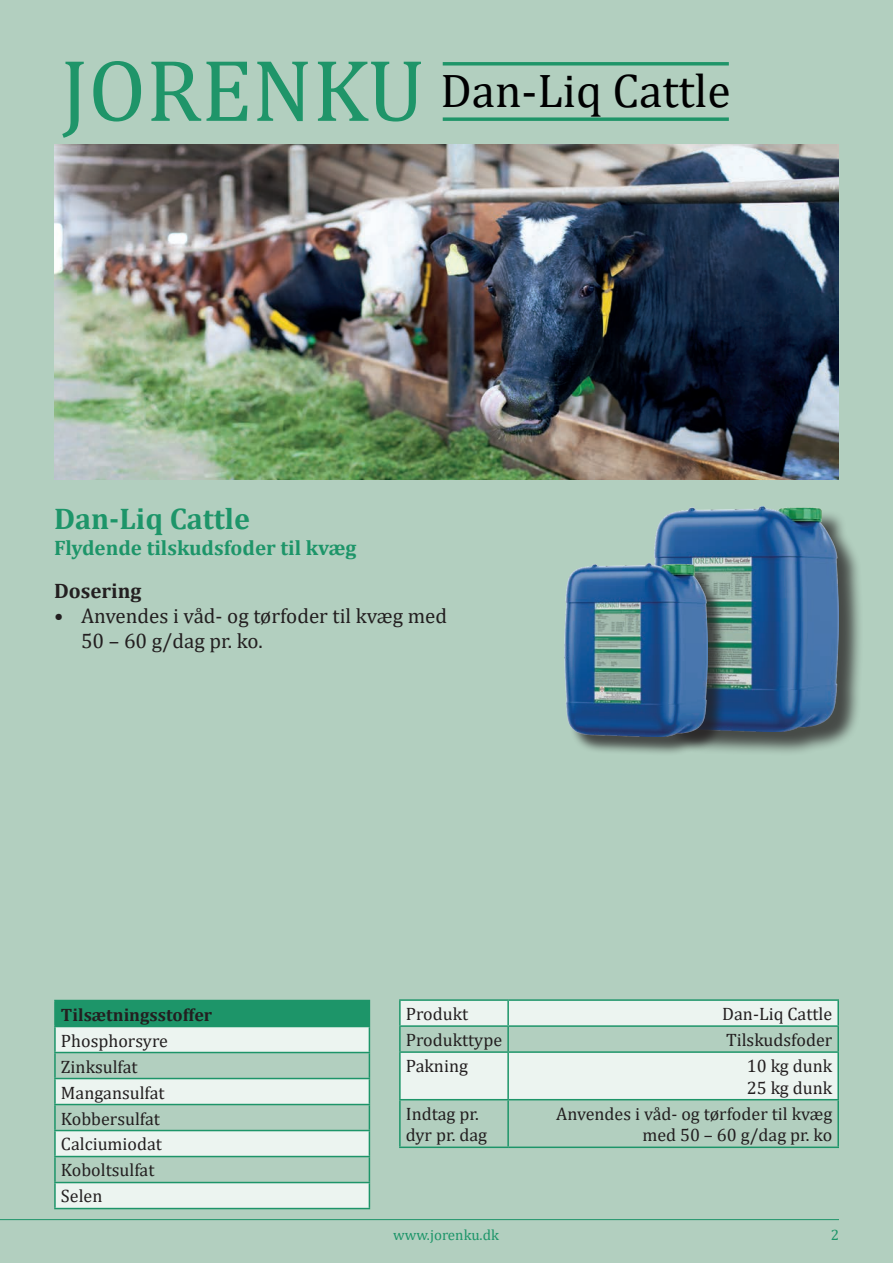
<style>
.page{position:relative;width:893px;height:1263px;background:#b2cfbf}
.page>*{position:absolute;margin:0;border:0;box-sizing:border-box;transform-origin:0 0}
.t1{font:47.55px "Cambria";color:#000001}
.t2{font:700 30px "Cambria";color:#1d9569}
.t3{font:21px/25.2px "Cambria";color:#231f20}
.t4{font:700 21px "Cambria";color:#1d9569}
.t5{font:700 21px "Cambria";color:#231f20}
.t6{font:18px/26px "Cambria";color:#231f20}
.t7{font:700 18px "Cambria";color:#231f20}
.t8{font:15px "Cambria";color:#1d9569}
.s1{font-size:88.65px;color:#1f9569}
</style>
<div class="page">
<hr style="left:0;top:1219px;width:839px;height:1px;background:#1d9569">
<div style="left:55px;top:1000px;width:314px;height:26px;background:#1d9569"></div>
<svg style="left:56px;top:1027px;width:313px;height:181px;fill:#ecf4f0"></svg>
<hr style="left:54px;top:1027px;width:2px;height:25px;background:#1d9569">
<hr style="left:54px;top:1052px;width:316px;height:1px;background:#1d9569">
<hr style="left:54px;top:1053px;width:2px;height:25px;background:#1d9569">
<hr style="left:54px;top:1078px;width:316px;height:1px;background:#1d9569">
<hr style="left:54px;top:1079px;width:2px;height:25px;background:#1d9569">
<hr style="left:54px;top:1104px;width:316px;height:1px;background:#1d9569">
<hr style="left:54px;top:1105px;width:2px;height:25px;background:#1d9569">
<hr style="left:54px;top:1130px;width:316px;height:1px;background:#1d9569">
<hr style="left:54px;top:1131px;width:2px;height:25px;background:#1d9569">
<hr style="left:54px;top:1156px;width:316px;height:1px;background:#1d9569">
<hr style="left:54px;top:1157px;width:2px;height:25px;background:#1d9569">
<hr style="left:54px;top:1182px;width:316px;height:1px;background:#1d9569">
<hr style="left:54px;top:1183px;width:2px;height:25px;background:#1d9569">
<svg style="left:369px;top:1001px;width:1px;height:207px"></svg>
<hr style="left:54px;top:1208px;width:316px;height:1px;background:#1d9569">
<hr style="left:54px;top:1000px;width:316px;height:1px;background:#1d9569">
<hr style="left:54px;top:1001px;width:2px;height:25px;background:#1d9569">
<hr style="left:54px;top:1026px;width:316px;height:1px;background:#1d9569">
<svg style="left:401px;top:1001px;width:436px;height:98px"></svg>
<hr style="left:399px;top:999px;width:109px;height:2px;background:#1d9569">
<hr style="left:399px;top:1001px;width:2px;height:24px;background:#1d9569">
<hr style="left:508px;top:999px;width:331px;height:2px;background:#1d9569">
<hr style="left:507px;top:1001px;width:2px;height:24px;background:#1d9569">
<hr style="left:837px;top:1001px;width:2px;height:24px;background:#1d9569">
<hr style="left:399px;top:1025px;width:109px;height:2px;background:#1d9569">
<hr style="left:399px;top:1027px;width:2px;height:24px;background:#1d9569">
<hr style="left:508px;top:1025px;width:331px;height:2px;background:#1d9569">
<hr style="left:507px;top:1027px;width:2px;height:24px;background:#1d9569">
<hr style="left:837px;top:1027px;width:2px;height:24px;background:#1d9569">
<hr style="left:399px;top:1051px;width:109px;height:2px;background:#1d9569">
<hr style="left:399px;top:1053px;width:2px;height:46px;background:#1d9569">
<hr style="left:508px;top:1051px;width:331px;height:2px;background:#1d9569">
<hr style="left:507px;top:1053px;width:2px;height:46px;background:#1d9569">
<hr style="left:837px;top:1053px;width:2px;height:46px;background:#1d9569">
<hr style="left:399px;top:1099px;width:109px;height:1px;background:#1d9569">
<hr style="left:399px;top:1100px;width:2px;height:46px;background:#1d9569">
<hr style="left:508px;top:1099px;width:331px;height:1px;background:#1d9569">
<hr style="left:507px;top:1100px;width:2px;height:46px;background:#1d9569">
<hr style="left:837px;top:1100px;width:2px;height:46px;background:#1d9569">
<hr style="left:399px;top:1146px;width:109px;height:2px;background:#1d9569">
<hr style="left:508px;top:1146px;width:331px;height:2px;background:#1d9569">
<svg style="left:443px;top:62px;width:286px;height:4px"></svg>
<svg style="left:443px;top:117px;width:286px;height:4px"></svg>
<img style="left:54px;top:145px;width:785px;height:335px">
<div style="left:656px;top:510px;width:208px;height:246px;background:#231f20;opacity:.75"></div>
<img style="left:654px;top:506px;width:185px;height:225px">
<div style="left:567px;top:566px;width:159px;height:190px;background:#231f20;opacity:.75"></div>
<img style="left:564px;top:563px;width:144px;height:174px">
<h1 class="t1" style="left:61px;top:63px;width:671px"><span class="s1">JORENKU</span> Dan-Liq Cattle</h1>
<h2 class="t2" style="left:54px;top:498px;width:198px">Dan-Liq Cattle</h2>
<p class="t4" style="left:54px;top:533px;width:304px">Flydende tilskudsfoder til kvæg</p>
<p class="t5" style="left:54px;top:576px;width:89px">Dosering</p>
<p class="t3" style="left:81px;top:603px;width:368px;text-indent:-27px">• Anvendes i våd- og tørfoder til kvæg med<br>50 – 60 g/dag pr. ko.</p>
<p class="t7" style="left:61px;top:1002px;width:153px">Tilsætningsstoffer</p>
<p class="t6" style="left:61px;top:1027px;width:109px">Phosphorsyre<br>Zinksulfat<br>Mangansulfat<br>Kobbersulfat<br>Calciumiodat<br>Koboltsulfat<br>Selen</p>
<p class="t6" style="left:406px;top:1001px;width:64px">Produkt</p>
<p class="t6" style="left:722px;top:1001px;width:111px">Dan-Liq Cattle</p>
<p class="t6" style="left:406px;top:1027px;width:98px">Produkttype</p>
<p class="t6" style="left:726px;top:1027px;width:108px">Tilskudsfoder</p>
<p class="t6" style="left:406px;top:1053px;width:64px">Pakning</p>
<p class="t6" style="left:747px;top:1055px;width:87px;line-height:21.6px">10 kg dunk<br>25 kg dunk</p>
<p class="t6" style="left:406px;top:1103px;width:83px;line-height:21.6px">Indtag pr. dyr pr. dag</p>
<p class="t6" style="left:556px;top:1103px;width:278px;line-height:21.6px;text-align:right">Anvendes i våd- og tørfoder til kvæg med 50 – 60 g/dag pr. ko</p>
<p class="t8" style="left:393px;top:1226px;width:107px">www.jorenku.dk</p>
<p class="t8" style="left:831px;top:1226px;width:10px">2</p>
</div>
